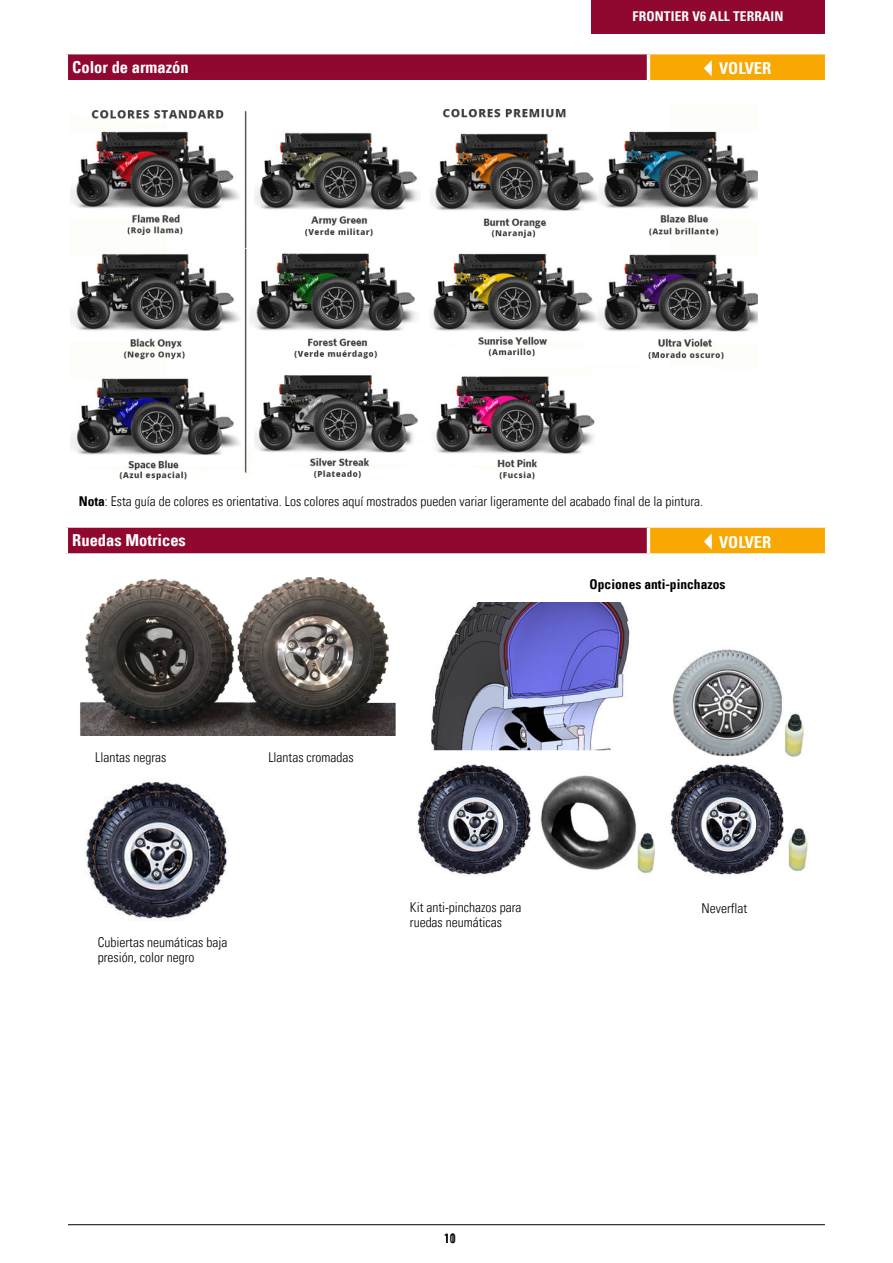
<style>
.page{position:relative;width:893px;height:1263px;background:#fff}
.page>*{position:absolute;margin:0;border:0;box-sizing:border-box;transform-origin:0 0}
.t1{font:16.5px "Univers Com 67 Bold Cond";color:#fff}
.t2{font:13.5px/15px "Univers Com 47 Light Cond";color:#000}
.t3{font:13.5px "Univers Com 67 Bold Cond";color:#000}
.t4{font:13.5px "Univers Com 67 Bold Cond";letter-spacing:.01em;color:#fff}
.t5{font:condensed 13.5px "Univers Com 57";color:#000}
.s1{font-family:"Univers Com 67 Bold Cond"}
</style>
<div class="page">
<img style="left:80px;top:578px;width:316px;height:157px">
<div style="left:66px;top:526px;width:582px;height:29px;background:#900730"></div>
<div style="left:648px;top:526px;width:179px;height:29px;background:#f8a800"></div>
<svg style="left:648px;top:526px;width:179px;height:2px"></svg>
<hr style="left:825px;top:528px;width:3px;height:25px;background:#fff">
<svg style="left:648px;top:553px;width:179px;height:2px"></svg>
<svg style="left:66px;top:526px;width:582px;height:2px"></svg>
<hr style="left:65px;top:528px;width:3px;height:25px;background:#fff">
<hr style="left:647px;top:528px;width:3px;height:25px;background:#fff">
<svg style="left:66px;top:553px;width:582px;height:2px"></svg>
<svg style="left:704px;top:533px;width:8px;height:17px"></svg>
<div style="left:66px;top:53px;width:582px;height:29px;background:#900730"></div>
<div style="left:648px;top:53px;width:179px;height:29px;background:#f8a800"></div>
<hr style="left:648px;top:51px;width:180px;height:3px;background:#fff">
<hr style="left:825px;top:54px;width:3px;height:26px;background:#fff">
<hr style="left:648px;top:80px;width:180px;height:3px;background:#fff">
<hr style="left:65px;top:51px;width:583px;height:3px;background:#fff">
<hr style="left:65px;top:54px;width:3px;height:26px;background:#fff">
<hr style="left:647px;top:54px;width:3px;height:26px;background:#fff">
<hr style="left:65px;top:80px;width:583px;height:3px;background:#fff">
<svg style="left:704px;top:60px;width:8px;height:16px"></svg>
<img style="left:417px;top:603px;width:391px;height:273px">
<img style="left:85px;top:779px;width:143px;height:142px">
<div style="left:655px;top:600px;width:14px;height:395px;background:#fff"></div>
<img style="left:70px;top:109px;width:688px;height:371px">
<div style="left:591px;top:0;width:234px;height:34px;background:#900730"></div>
<hr style="left:68px;top:1224px;width:757px;height:1px;background:#000">
<p class="t4" style="left:633px;top:8px;width:152px">FRONTIER V6 ALL TERRAIN</p>
<p class="t1" style="left:72px;top:57px;width:118px">Color de armazón</p>
<p class="t1" style="left:719px;top:58px;width:54px">VOLVER</p>
<p class="t2" style="left:79px;top:494px;width:626px"><span class="s1">Nota</span>: Esta guía de colores es orientativa. Los colores aquí mostrados pueden variar ligeramente del acabado final de la pintura.</p>
<p class="t1" style="left:72px;top:530px;width:115px">Ruedas Motrices</p>
<p class="t1" style="left:719px;top:532px;width:54px">VOLVER</p>
<p class="t3" style="left:590px;top:575px;width:137px">Opciones anti-pinchazos</p>
<p class="t2" style="left:95px;top:750px;width:73px">Llantas negras</p>
<p class="t2" style="left:268px;top:750px;width:87px">Llantas cromadas</p>
<p class="t2" style="left:98px;top:935px;width:131px">Cubiertas neumáticas baja presión, color negro</p>
<p class="t2" style="left:410px;top:900px;width:113px">Kit anti-pinchazos para</p>
<p class="t2" style="left:702px;top:901px;width:47px">Neverflat</p>
<p class="t2" style="left:410px;top:915px;width:94px">ruedas neumáticas</p>
<p class="t5" style="left:444px;top:1229px;width:13px">101</p>
</div>
